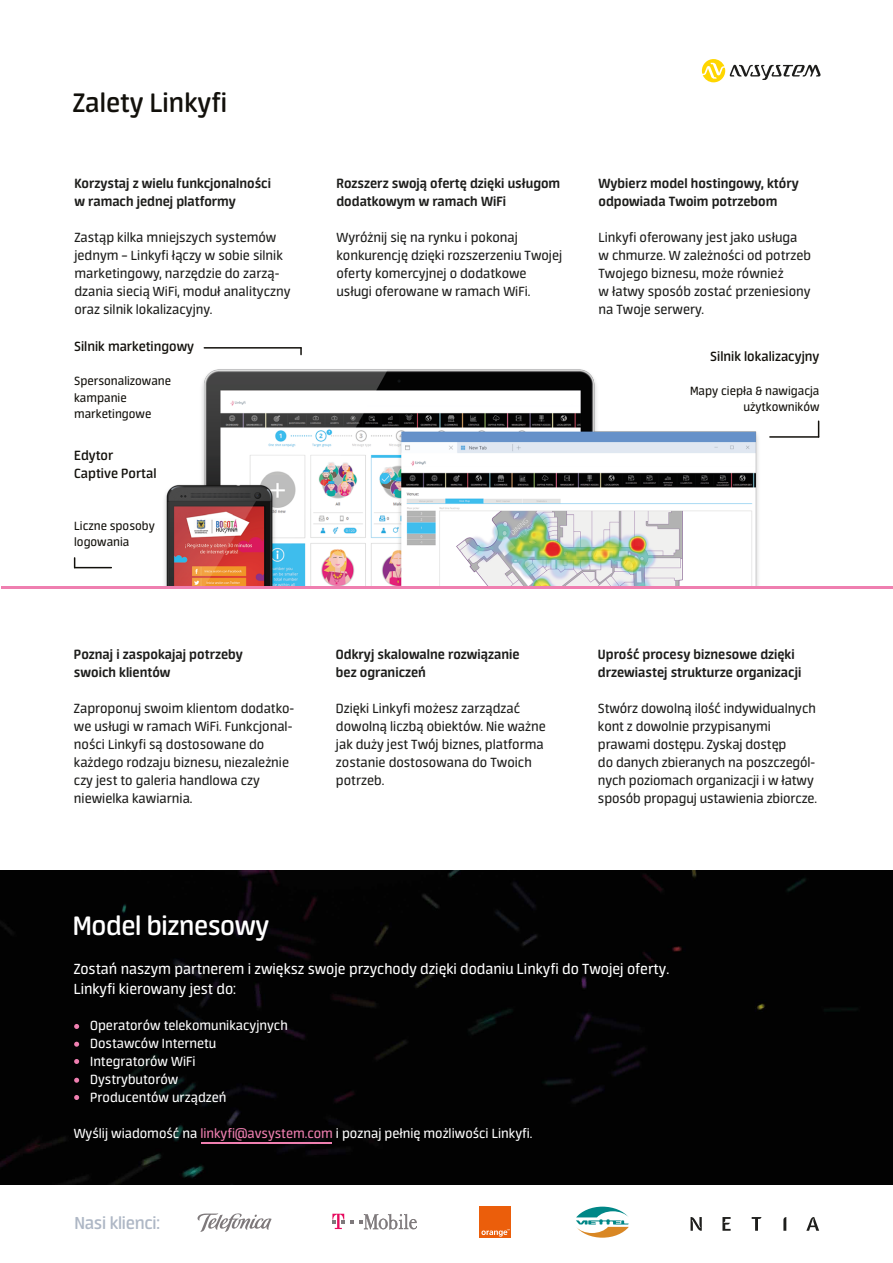
<style>
.page{position:relative;width:893px;height:1263px;background:#fff}
.page>*{position:absolute;margin:0;border:0;box-sizing:border-box;transform-origin:0 0}
.t1{font:600 30px "Neuron";letter-spacing:-.015em;color:#fff}
.t2{font:600 30px "Neuron";color:#12100b}
.t3{font:600 19.5px "Neuron";letter-spacing:-.015em;color:#aeb7c5}
.t4{font:16.5px/19.8px "Neuron";color:#fff}
.t5{font:15px/18px "Neuron";color:#1d1d1b}
.t6{font:700 15px/18px "Neuron";color:#1d1d1b}
.t7{font:15px/18px "Neuron";color:#fff}
.t8{font:600 15px/18px "Neuron";color:#12100b}
.t9{font:13.5px/16.2px "Neuron";color:#12100b}
.s1{color:#ef7fb0}
</style>
<div class="page">
<svg style="left:360px;top:1214px;width:57px;height:16px"></svg>
<svg style="left:332px;top:1214px;width:12px;height:15px"></svg>
<div style="left:480px;top:1206px;width:31px;height:31px;background:#eb5e0b"></div>
<svg style="left:481px;top:1229px;width:29px;height:7px"></svg>
<svg style="left:197px;top:1213px;width:75px;height:19px"></svg>
<div style="left:0;top:870px;width:893px;height:314px;background:#020202"></div>
<img style="left:164px;top:347px;width:606px;height:239px">
<svg style="left:74px;top:1024px;width:5px;height:5px"></svg>
<svg style="left:74px;top:1042px;width:5px;height:5px"></svg>
<svg style="left:74px;top:1059px;width:5px;height:5px"></svg>
<svg style="left:74px;top:1078px;width:5px;height:5px"></svg>
<svg style="left:74px;top:1095px;width:5px;height:5px"></svg>
<svg style="left:702px;top:59px;width:119px;height:23px"></svg>
<hr style="left:1px;top:586px;width:892px;height:3px;background:#ef7fb0">
<svg style="left:576px;top:1206px;width:53px;height:32px"></svg>
<svg style="left:722px;top:1217px;width:9px;height:14px"></svg>
<svg style="left:783px;top:1217px;width:3px;height:14px"></svg>
<svg style="left:806px;top:1217px;width:13px;height:14px"></svg>
<svg style="left:690px;top:1217px;width:12px;height:14px"></svg>
<svg style="left:752px;top:1217px;width:9px;height:14px"></svg>
<hr style="left:201px;top:1143px;width:131px;height:1px;background:#ef7fb0">
<svg style="left:818px;top:421px;width:1px;height:15px"></svg>
<hr style="left:770px;top:436px;width:49px;height:2px;background:#12100b">
<hr style="left:75px;top:567px;width:36px;height:1px;background:#12100b">
<svg style="left:300px;top:348px;width:2px;height:7px"></svg>
<hr style="left:204px;top:347px;width:97px;height:2px;background:#12100b">
<h1 class="t2" style="left:73px;top:86px;width:156px">Zalety Linkyfi</h1>
<p class="t6" style="left:74px;top:174px;width:198px">Korzystaj z wielu funkcjonalności w ramach jednej platformy</p>
<p class="t5" style="left:74px;top:228px;width:218px">Zastąp kilka mniejszych systemów jednym – Linkyfi łączy w sobie silnik marketingowy, narzędzie do zarzą&shy;dzania siecią WiFi, moduł analityczny oraz silnik lokalizacyjny.</p>
<p class="t8" style="left:74px;top:338px;width:122px">Silnik marketingowy</p>
<p class="t9" style="left:74px;top:373px;width:98px">Spersonalizowane kampanie marketingowe</p>
<p class="t8" style="left:74px;top:446px;width:84px">Edytor<br>Captive Portal</p>
<p class="t9" style="left:74px;top:518px;width:82px">Liczne sposoby logowania</p>
<p class="t6" style="left:74px;top:645px;width:170px">Poznaj i zaspokajaj potrzeby swoich klientów</p>
<p class="t5" style="left:74px;top:699px;width:222px">Zaproponuj swoim klientom dodatko&shy;we usługi w ramach WiFi. Funkcjonal&shy;ności Linkyfi są dostosowane do każdego rodzaju biznesu, niezależnie czy jest to galeria handlowa czy niewielka kawiarnia.</p>
<p class="t6" style="left:336px;top:174px;width:225px">Rozszerz swoją ofertę dzięki usługom dodatkowym w ramach WiFi</p>
<p class="t5" style="left:336px;top:228px;width:227px">Wyróżnij się na rynku i pokonaj konkurencję dzięki rozszerzeniu Twojej oferty komercyjnej o dodatkowe usługi oferowane w ramach WiFi.</p>
<p class="t6" style="left:598px;top:174px;width:202px">Wybierz model hostingowy, który odpowiada Twoim potrzebom</p>
<p class="t5" style="left:598px;top:228px;width:214px">Linkyfi oferowany jest jako usługa w chmurze. W zależności od potrzeb<br>Twojego biznesu, może również<br>w łatwy sposób zostać przeniesiony na Twoje serwery.</p>
<p class="t8" style="left:710px;top:347px;width:111px">Silnik lokalizacyjny</p>
<p class="t9" style="left:690px;top:382px;width:131px;text-align:right">Mapy ciepła &amp; nawigacja użytkowników</p>
<p class="t6" style="left:336px;top:645px;width:185px">Odkryj skalowalne rozwiązanie bez ograniczeń</p>
<p class="t5" style="left:336px;top:699px;width:211px">Dzięki Linkyfi możesz zarządzać dowolną liczbą obiektów. Nie ważne jak duży jest Twój biznes, platforma zostanie dostosowana do Twoich potrzeb.</p>
<p class="t6" style="left:598px;top:645px;width:205px">Uprość procesy biznesowe dzięki drzewiastej strukturze organizacji</p>
<p class="t5" style="left:598px;top:699px;width:221px">Stwórz dowolną ilość indywidualnych kont z dowolnie przypisanymi prawami dostępu. Zyskaj dostęp<br>do danych zbieranych na poszczegól&shy;nych poziomach organizacji i w łatwy sposób propaguj ustawienia zbiorcze.</p>
<h1 class="t1" style="left:73px;top:909px;width:198px">Model biznesowy</h1>
<p class="t4" style="left:74px;top:959px;width:597px">Zostań naszym partnerem i zwiększ swoje przychody dzięki dodaniu Linkyfi do Twojej oferty.<br>Linkyfi kierowany jest do:</p>
<p class="t7" style="left:90px;top:1016px;width:199px">Operatorów telekomunikacyjnych<br>Dostawców Internetu<br>Integratorów WiFi<br>Dystrybutorów<br>Producentów urządzeń</p>
<p class="t7" style="left:74px;top:1124px;width:460px">Wyślij wiadomość na <span class="s1">linkyfi@avsystem.com</span> i poznaj pełnię możliwości Linkyfi.</p>
<h2 class="t3" style="left:74px;top:1212px;width:87px">Nasi klienci:</h2>
</div>
